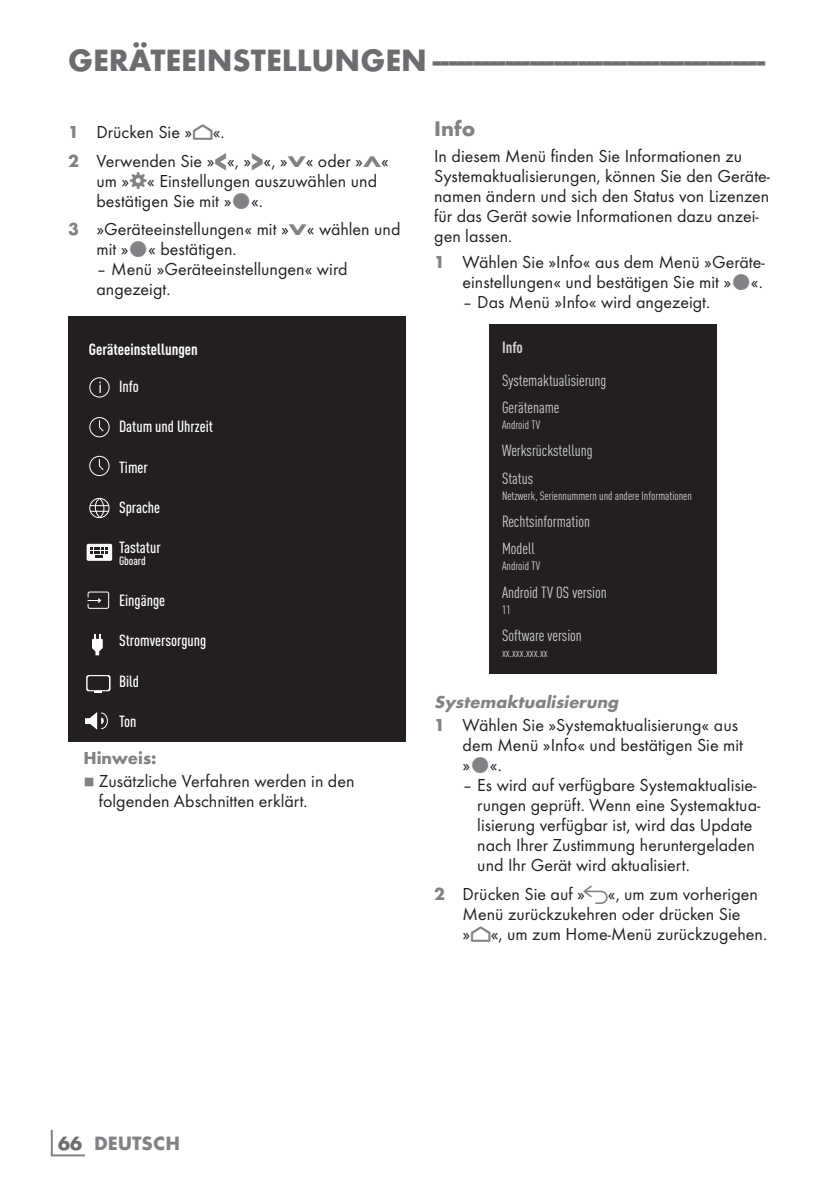
<style>
.page{position:relative;width:840px;height:1191px;background:#fff}
.page>*{position:absolute;margin:0;border:0;box-sizing:border-box;transform-origin:0 0}
.t1{font:700 32px "Futura TOT";color:#6c6d70}
.t2{font:700 22px "Futura TOT";color:#808285}
.t3{font:700 20px "Futura TOT";color:#808285}
.t4{font:18px/20px "Futura TOT Boo";color:#231f20}
.t5{font:italic 700 18px "Futura TOT";color:#808285}
.t6{font:700 18px "Futura TOT";color:#808285}
.t7{font:condensed 16px/27.4px "DIN Pro";color:#d1d2d4}
.t8{font:500 condensed 16px "DIN Pro";color:#fff}
.t9{font:700 condensed 16px "DIN Pro";color:#fff}
.t10{font:700 condensed 16px "DIN Pro";color:#d1d2d4}
.t11{font:condensed 12px "DIN Pro";color:#d1d2d4}
.t12{font:500 condensed 12px "DIN Pro";color:#fff}
.t13{font:8px "Grund Son Se";color:#808285}
.s1{font-family:"Futura TOT";font-weight:700;color:#808285}
.s2{font-family:"Arcelik TS9 Android";font-size:24px;color:#808285}
.s3{font-family:"Futura TOT";font-weight:700;font-size:27.2px;color:#808285}
.s4{font-family:"Futura TOT";font-weight:700;font-size:16px;color:#808285}
.s5{font-family:"Arcelik TS9 Android";font-size:20px;color:#808285}
.s6{color:#6c6d70}
</style>
<div class="page">
<hr style="left:51px;top:1129px;width:2px;height:26px;background:#808285">
<hr style="left:51px;top:1154px;width:34px;height:2px;background:#808285">
<div style="left:68px;top:316px;width:337px;height:425px;background:#231f20"></div>
<div style="left:89px;top:377px;width:20px;height:20px;border:1px solid #fff;border-radius:50%"></div>
<div style="left:89px;top:417px;width:20px;height:20px;border:1px solid #fff;border-radius:50%"></div>
<svg style="left:99px;top:419px;width:6px;height:13px"></svg>
<div style="left:89px;top:456px;width:20px;height:20px;border:1px solid #fff;border-radius:50%"></div>
<svg style="left:98px;top:458px;width:7px;height:13px"></svg>
<div style="left:89px;top:498px;width:20px;height:20px;border:1px solid #fff;border-radius:50%"></div>
<svg style="left:90px;top:497px;width:19px;height:21px"></svg>
<div style="left:87px;top:544px;width:25px;height:17px;background:#fff;border-radius:2px"></div>
<svg style="left:90px;top:547px;width:17px;height:10px"></svg>
<div style="left:87px;top:591px;width:22px;height:18px;border:1px solid #fff;border-radius:2px"></div>
<svg style="left:87px;top:597px;width:14px;height:7px"></svg>
<svg style="left:92px;top:634px;width:11px;height:21px"></svg>
<svg style="left:86px;top:675px;width:24px;height:16px"></svg>
<div style="left:87px;top:676px;width:22px;height:14px;background:#231f20;border-radius:2px"></div>
<svg style="left:94px;top:690px;width:8px;height:2px"></svg>
<svg style="left:85px;top:712px;width:23px;height:17px"></svg>
<div style="left:489px;top:324px;width:227px;height:350px;background:#231f20"></div>
<h1 class="t1" style="left:68px;top:40px;width:698px">GERÄTEEINSTELLUNGEN------------------------------------------</h1>
<p class="t4" style="left:68px;top:118px;width:322px;line-height:28.6px"><span class="s1">1</span> Drücken Sie »<span class="s2">p</span>«.<br><span class="s1">2</span> Verwenden Sie »<span class="s3">&lt;</span>«, »<span class="s3">&gt;</span>«, »<span class="s4">V</span>« oder »<span class="s4">Λ</span>«</p>
<p class="t4" style="left:96px;top:171px;width:282px">um » « Einstellungen auszuwählen und bestätigen Sie mit » «.</p>
<p class="t4" style="left:96px;top:219px;width:305px;text-indent:-28px"><span class="s1">3</span> »Geräteeinstellungen« mit »<span class="s4">V</span>« wählen und mit » « bestätigen.</p>
<p class="t4" style="left:96px;top:259px;width:252px">– Menü »Geräteeinstellungen« wird angezeigt.</p>
<p class="t9" style="left:89px;top:337px;width:110px">Geräteeinstellungen</p>
<p class="t8" style="left:119px;top:374px;width:21px">Info</p>
<p class="t8" style="left:119px;top:415px;width:95px">Datum und Uhrzeit</p>
<p class="t8" style="left:119px;top:455px;width:30px">Timer</p>
<p class="t8" style="left:119px;top:495px;width:43px">Sprache</p>
<p class="t8" style="left:119px;top:536px;width:43px">Tastatur</p>
<p class="t12" style="left:119px;top:552px;width:28px">Gboard</p>
<p class="t8" style="left:119px;top:588px;width:48px">Eingänge</p>
<p class="t8" style="left:119px;top:628px;width:89px">Stromversorgung</p>
<p class="t8" style="left:119px;top:669px;width:22px">Bild</p>
<p class="t8" style="left:119px;top:709px;width:19px">Ton</p>
<p class="t8" style="left:99px;top:375px;width:5px">i</p>
<p class="t6" style="left:83px;top:747px;width:75px">Hinweis:</p>
<p class="t13" style="left:83px;top:777px;width:13px">7</p>
<p class="t4" style="left:99px;top:770px;width:257px">Zusätzliche Verfahren werden in den folgenden Abschnitten erklärt.</p>
<p class="t2" style="left:434px;top:115px;width:43px">Info</p>
<p class="t4" style="left:434px;top:146px;width:337px">In diesem Menü finden Sie Informationen zu Systemaktualisierungen, können Sie den Geräte&shy;namen ändern und sich den Status von Lizenzen für das Gerät sowie Informationen dazu anzei&shy;gen lassen.</p>
<p class="t4" style="left:434px;top:252px;width:332px;text-align:right"><span class="s1">1</span> Wählen Sie »Info« aus dem Menü »Geräte&shy;einstellungen« und bestätigen Sie mit » «.</p>
<p class="t4" style="left:462px;top:292px;width:249px">– Das Menü »Info« wird angezeigt.</p>
<p class="t10" style="left:501px;top:335px;width:22px">Info</p>
<p class="t7" style="left:501px;top:365px;width:106px">Systemaktualisierung<br>Gerätename</p>
<p class="t11" style="left:501px;top:416px;width:40px">Android TV</p>
<p class="t7" style="left:501px;top:436px;width:92px">Werksrückstellung<br>Status</p>
<p class="t11" style="left:501px;top:487px;width:191px">Netzwerk, Seriennummern und andere Informationen</p>
<p class="t7" style="left:501px;top:506px;width:89px">Rechtsinformation<br>Modell</p>
<p class="t11" style="left:501px;top:557px;width:40px">Android TV</p>
<p class="t7" style="left:501px;top:577px;width:106px">Android TV OS version</p>
<p class="t11" style="left:501px;top:601px;width:10px">11</p>
<p class="t7" style="left:501px;top:620px;width:81px">Software version</p>
<p class="t11" style="left:501px;top:644px;width:47px">xx.xxx.xxx.xx</p>
<p class="t5" style="left:434px;top:691px;width:189px">Systemaktualisierung</p>
<p class="t4" style="left:462px;top:715px;width:282px;text-indent:-28px"><span class="s1">1</span> Wählen Sie »Systemaktualisierung« aus dem Menü »Info« und bestätigen Sie mit » «.</p>
<p class="t4" style="left:477px;top:775px;width:284px;text-indent:-15px">– Es wird auf verfügbare Systemaktualisie&shy;rungen geprüft. Wenn eine Systemaktua&shy;lisierung verfügbar ist, wird das Update nach Ihrer Zustimmung heruntergeladen und Ihr Gerät wird aktualisiert.</p>
<p class="t4" style="left:462px;top:883px;width:306px;text-indent:-28px"><span class="s1">2</span> Drücken Sie auf » <span class="s5">r</span>«, um zum vorherigen<br>Menü zurückzukehren oder drücken Sie »<span class="s2">p</span>«, um zum Home-Menü zurückzugehen.</p>
<p class="t3" style="left:58px;top:1131px;width:123px"><span class="s6">66</span> DEUTSCH</p>
</div>
